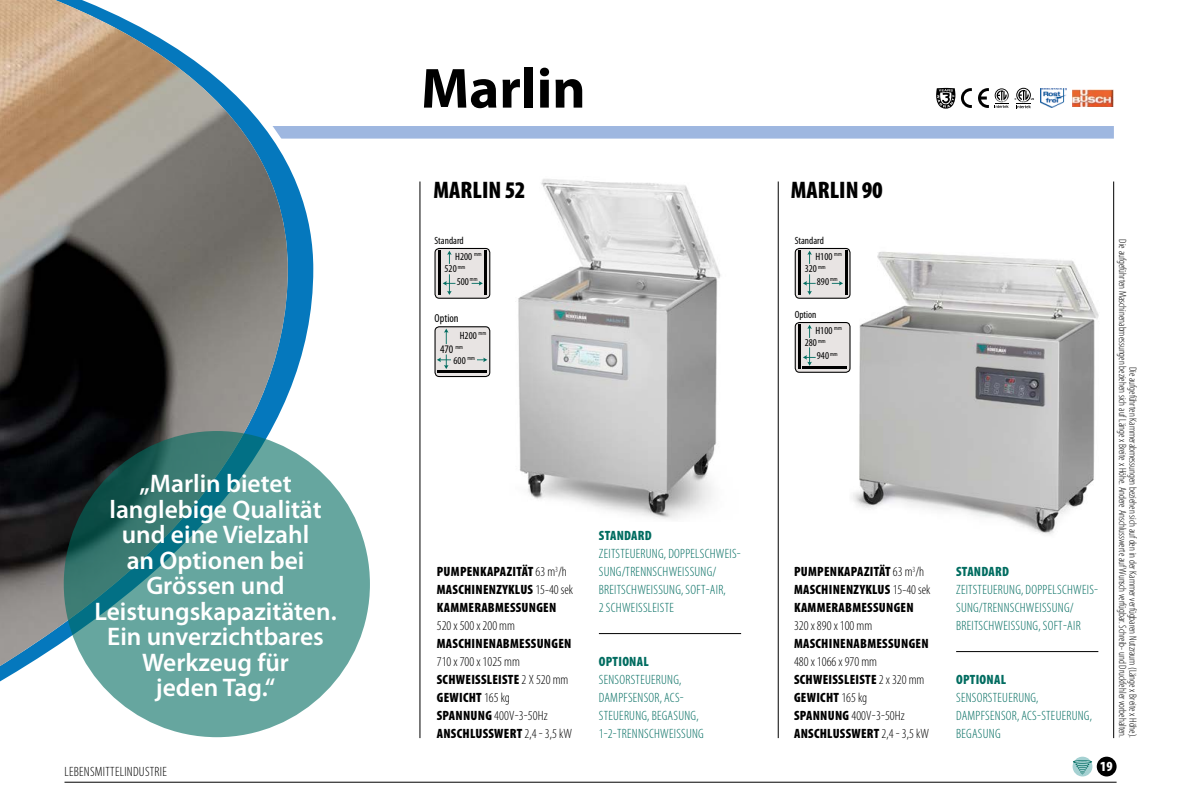
<style>
.page{position:relative;width:1178px;height:808px;background:#fff}
.page>*{position:absolute;margin:0;border:0;box-sizing:border-box;transform-origin:0 0}
.t1{font:700 57px "Myriad Pro";color:#000}
.t2{font:600 25.5px/25.5px "Myriad Pro";color:#fff;text-align:center}
.t3{font:900 condensed 24px "Myriad Pro";color:#000}
.t4{font:900 condensed 13.95px "Myriad Pro";color:#fff}
.t5{font:300 condensed 13.5px/18px "Myriad Pro";letter-spacing:.02em;color:#006c60}
.t6{font:300 condensed 13.5px/18px "Myriad Pro";color:#000}
.t7{font:900 condensed 13.5px/18px "Myriad Pro";letter-spacing:.02em;color:#000}
.t8{font:900 condensed 13.5px "Myriad Pro";letter-spacing:.02em;color:#006c60}
.t9{font:300 condensed 13.5px "Myriad Pro";letter-spacing:.02em;color:#000}
.t10{font:condensed 11.55px "Myriad Pro";color:#000}
.t11{font:300 condensed 10.5px/10.5px "Myriad Pro";color:#000;text-align:right}
.t12{font:condensed 10.5px/12.5px "Myriad Pro";color:#000}
.s1{font-weight:300}
.s2{font-weight:900}
</style>
<div class="page">
<hr style="left:64px;top:782px;width:1052px;height:1px;background:#000">
<div style="left:1097px;top:757px;width:19px;height:19px;background:#000;border-radius:50%"></div>
<div style="left:1072px;top:757px;width:20px;height:19px;background:#a5d1d2;border-radius:50%"></div>
<svg style="left:1073px;top:760px;width:19px;height:4px"></svg>
<svg style="left:1075px;top:761px;width:15px;height:14px"></svg>
<img style="left:849px;top:249px;width:250px;height:286px">
<img style="left:518px;top:179px;width:203px;height:340px">
<div style="left:62px;top:126px;width:1052px;height:13px;background:#9eb7e0"></div>
<hr style="left:420px;top:181px;width:1px;height:557px;background:#000">
<hr style="left:1113px;top:181px;width:1px;height:557px;background:#000">
<hr style="left:778px;top:181px;width:1px;height:557px;background:#000">
<hr style="left:599px;top:633px;width:142px;height:1px;background:#000">
<hr style="left:956px;top:651px;width:142px;height:1px;background:#000">
<svg style="left:288px;top:138px;width:37px;height:645px"></svg>
<img style="left:0;top:0;width:288px;height:666px">
<div style="left:435px;top:248px;width:55px;height:50px;background:#e8e4e3;border-radius:4px"></div>
<div style="left:434px;top:248px;width:56px;height:51px;border:1px solid #000;border-radius:4px"></div>
<hr style="left:438px;top:251px;width:2px;height:44px;background:#000">
<hr style="left:484px;top:251px;width:2px;height:44px;background:#000">
<svg style="left:447px;top:251px;width:5px;height:13px"></svg>
<svg style="left:443px;top:274px;width:12px;height:21px"></svg>
<svg style="left:472px;top:281px;width:11px;height:5px"></svg>
<div style="left:435px;top:327px;width:55px;height:49px;background:#e8e4e3;border-radius:4px"></div>
<div style="left:434px;top:326px;width:56px;height:51px;border:1px solid #000;border-radius:4px"></div>
<hr style="left:438px;top:371px;width:49px;height:2px;background:#000">
<svg style="left:444px;top:329px;width:4px;height:15px"></svg>
<svg style="left:437px;top:354px;width:14px;height:15px"></svg>
<svg style="left:477px;top:358px;width:10px;height:4px"></svg>
<div style="left:795px;top:248px;width:55px;height:50px;background:#e8e4e3;border-radius:4px"></div>
<div style="left:795px;top:248px;width:55px;height:51px;border:1px solid #000;border-radius:4px"></div>
<hr style="left:798px;top:251px;width:2px;height:44px;background:#000">
<hr style="left:845px;top:251px;width:2px;height:44px;background:#000">
<svg style="left:807px;top:251px;width:5px;height:13px"></svg>
<svg style="left:803px;top:274px;width:13px;height:21px"></svg>
<svg style="left:832px;top:281px;width:11px;height:5px"></svg>
<svg style="left:64px;top:431px;width:306px;height:306px;background:#549691"></svg>
<svg style="left:936px;top:88px;width:19px;height:21px"></svg>
<svg style="left:961px;top:88px;width:11px;height:20px"></svg>
<svg style="left:978px;top:88px;width:11px;height:20px"></svg>
<svg style="left:1015px;top:88px;width:19px;height:20px"></svg>
<svg style="left:995px;top:88px;width:14px;height:20px"></svg>
<img style="left:1040px;top:88px;width:26px;height:20px">
<img style="left:1072px;top:90px;width:41px;height:17px">
<div style="left:795px;top:322px;width:55px;height:50px;background:#e8e4e3;border-radius:4px"></div>
<div style="left:795px;top:322px;width:55px;height:51px;border:1px solid #000;border-radius:4px"></div>
<hr style="left:798px;top:325px;width:2px;height:44px;background:#000">
<svg style="left:807px;top:325px;width:5px;height:13px"></svg>
<svg style="left:803px;top:347px;width:13px;height:19px"></svg>
<hr style="left:803px;top:367px;width:44px;height:2px;background:#000">
<h2 class="t2" style="left:94px;top:471px;width:244px">„Marlin bietet langlebige Qualität und eine Vielzahl<br>an Optionen bei<br>Grössen und<br>Leistungskapazitäten.<br>Ein unverzichtbares<br>Werkzeug für<br>jeden Tag.“</h2>
<p class="t9" style="left:64px;top:765px;width:104px">LEBENSMITTELINDUSTRIE</p>
<h1 class="t1" style="left:421px;top:56px;width:166px">Marlin</h1>
<h3 class="t3" style="left:433px;top:177px;width:94px">MARLIN 52</h3>
<h3 class="t3" style="left:791px;top:177px;width:94px">MARLIN 90</h3>
<p class="t12" style="left:434px;top:235px;width:31px">Standard</p>
<p class="t12" style="left:795px;top:235px;width:31px">Standard</p>
<p class="t12" style="left:445px;top:250px;width:39px;text-indent:11px">H200 <sup>mm<br></sup>520 <sup>mm</sup></p>
<p class="t12" style="left:805px;top:250px;width:39px;text-indent:11px">H100 <sup>mm<br></sup>320 <sup>mm</sup></p>
<p class="t12" style="left:457px;top:275px;width:22px">500 <sup>mm</sup></p>
<p class="t12" style="left:817px;top:275px;width:22px">890 <sup>mm</sup></p>
<p class="t10" style="left:434px;top:312px;width:26px">Option</p>
<p class="t12" style="left:795px;top:308px;width:23px">Option</p>
<p class="t12" style="left:460px;top:329px;width:28px">H200 <sup>mm</sup></p>
<p class="t10" style="left:440px;top:343px;width:24px">470 <sup>mm</sup></p>
<p class="t12" style="left:454px;top:354px;width:23px">600 <sup>mm</sup></p>
<p class="t12" style="left:805px;top:324px;width:39px;text-indent:11px">H100 <sup>mm<br></sup>280 <sup>mm</sup></p>
<p class="t12" style="left:817px;top:349px;width:22px">940 <sup>mm</sup></p>
<p class="t7" style="left:437px;top:563px;width:138px">PUMPENKAPAZITÄT <span class="s1">63 m</span><sup>3</sup><span class="s1">/h<br></span>MASCHINENZYKLUS <span class="s1">15-40 sek<br></span>KAMMERABMESSUNGEN</p>
<p class="t6" style="left:437px;top:617px;width:80px">520 x 500 x 200 mm</p>
<p class="t7" style="left:437px;top:635px;width:136px">MASCHINENABMESSUNGEN</p>
<p class="t6" style="left:437px;top:653px;width:137px">710 x 700 x 1025 mm<br><span class="s2">SCHWEISSLEISTE</span> 2 X 520 mm<br><span class="s2">GEWICHT</span> 165 kg<br><span class="s2">SPANNUNG</span> 400V-3-50Hz<br><span class="s2">ANSCHLUSSWERT</span> 2,4 - 3,5 kW</p>
<p class="t8" style="left:599px;top:528px;width:54px">STANDARD</p>
<p class="t5" style="left:599px;top:545px;width:143px">ZEITSTEUERUNG, DOPPELSCHWEIS-<br>SUNG/TRENNSCHWEISSUNG/<br>BREITSCHWEISSUNG, SOFT-AIR,<br>2 SCHWEISSLEISTE</p>
<p class="t8" style="left:599px;top:654px;width:51px">OPTIONAL</p>
<p class="t5" style="left:599px;top:671px;width:106px">SENSORSTEUERUNG,<br>DAMPFSENSOR, ACS-<br>STEUERUNG, BEGASUNG,<br>1-2-TRENNSCHWEISSUNG</p>
<p class="t7" style="left:794px;top:563px;width:138px">PUMPENKAPAZITÄT <span class="s1">63 m</span><sup>3</sup><span class="s1">/h<br></span>MASCHINENZYKLUS <span class="s1">15-40 sek<br></span>KAMMERABMESSUNGEN</p>
<p class="t6" style="left:794px;top:617px;width:80px">320 x 890 x 100 mm</p>
<p class="t7" style="left:794px;top:635px;width:136px">MASCHINENABMESSUNGEN</p>
<p class="t6" style="left:794px;top:653px;width:136px">480 x 1066 x 970 mm<br><span class="s2">SCHWEISSLEISTE</span> 2 x 320 mm<br><span class="s2">GEWICHT</span> 165 kg<br><span class="s2">SPANNUNG</span> 400V-3-50Hz<br><span class="s2">ANSCHLUSSWERT</span> 2,4 - 3,5 kW</p>
<p class="t8" style="left:956px;top:564px;width:54px">STANDARD</p>
<p class="t5" style="left:956px;top:581px;width:143px">ZEITSTEUERUNG, DOPPELSCHWEIS-<br>SUNG/TRENNSCHWEISSUNG/<br>BREITSCHWEISSUNG, SOFT-AIR</p>
<p class="t8" style="left:956px;top:672px;width:51px">OPTIONAL</p>
<p class="t5" style="left:956px;top:689px;width:137px">SENSORSTEUERUNG,<br>DAMPFSENSOR, ACS-STEUERUNG,<br>BEGASUNG</p>
<p class="t11" style="left:1138px;top:239px;width:500px;rotate:90deg">Die aufgeführten Kammerabmessungen beziehen sich auf den in der Kammer verfügbaren Nutzraum (Länge x Breite x Höhe).<br>Die aufgeführten Maschinenabmessungen beziehen sich auf Länge x Breite x Höhe. Andere Anschlusswerte auf Wunsch verfügbar. Schreib- und Druckfehler vorbehalten.</p>
<p class="t4" style="left:1100px;top:758px;width:14px">19</p>
</div>
